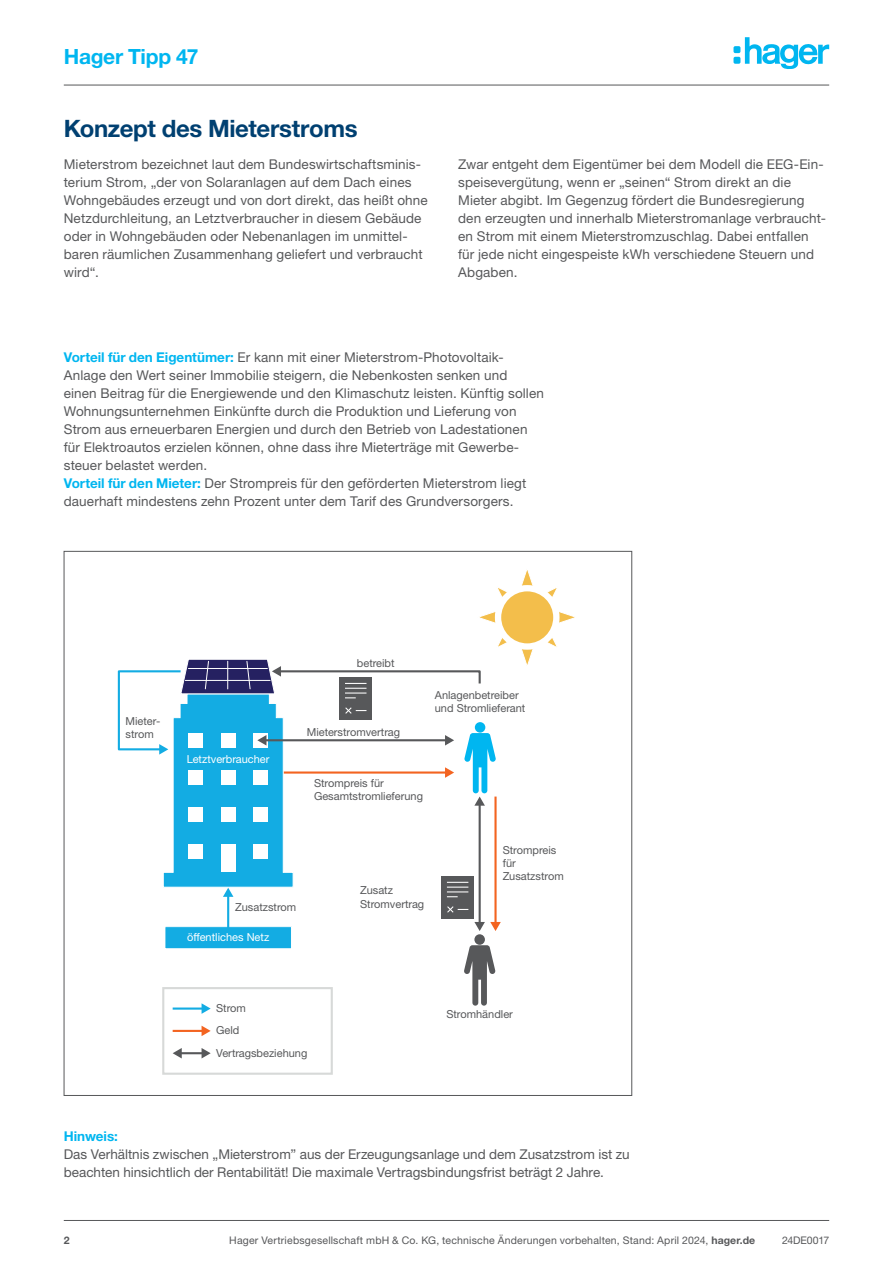
<style>
.page{position:relative;width:893px;height:1263px;background:#fff}
.page>*{position:absolute;margin:0;border:0;box-sizing:border-box;transform-origin:0 0}
.hager_Headline_16pt_18pt_bold{font:700 24px "Helvetica Neue LTW1 G";letter-spacing:-.015em;color:#004071}
.hager_Header_14pt_15pt_bold{font:700 21px "Helvetica Neue LTW1 G";letter-spacing:-.015em;color:#00b6f0}
.hager_Copy_text_9pt_12pt_roman{font:13.5px/18px "Helvetica Neue LTW1 G";letter-spacing:.01em;color:#57585a}
.hager_Margin_notes_7pt_9pt_roman{font:13.5px/18px "Helvetica Neue LTW1 G";letter-spacing:.01em;color:#57585a}
.hager_Copy_text_9pt_12pt_roman-2{font:700 13.5px "Helvetica Neue LTW1 G";color:#00b6f0}
.t1{font:10.95px/13.2px "Helvetica Neue LTW1 G";color:#57585a}
.t2{font:10.95px "Helvetica Neue LTW1 G";color:#fff}
.hager_Footer_7pt_9pt_roman{font:10.5px "Helvetica Neue LTW1 G";letter-spacing:.02em;color:#57585a}
.hager_Footer_7pt_9pt_roman-2{font:10.5px "Helvetica Neue LTW1 G";letter-spacing:-.015em;color:#57585a}
.hager_Pagina_7pt_9pt_bold{font:700 10.5px "Helvetica Neue LTW1 G";color:#57585a}
.s1{font-weight:700;color:#00b6f0}
.s2{font-weight:700}
</style>
<div class="page">
<svg style="left:733px;top:37px;width:96px;height:32px"></svg>
<hr style="left:64px;top:1220px;width:765px;height:1px;background:#57585a">
<hr style="left:64px;top:85px;width:765px;height:1px;background:#57585a">
<hr style="left:494px;top:796px;width:3px;height:127px;background:#f36421">
<hr style="left:479px;top:804px;width:2px;height:119px;background:#57585a">
<svg style="left:474px;top:922px;width:27px;height:9px"></svg>
<div style="left:165px;top:927px;width:126px;height:22px;background:#13ace3"></div>
<div style="left:165px;top:926px;width:127px;height:23px;border:1px solid #fff"></div>
<div style="left:441px;top:877px;width:33px;height:42px;background:#57585a"></div>
<svg style="left:447px;top:906px;width:21px;height:7px"></svg>
<hr style="left:227px;top:895px;width:2px;height:36px;background:#13ace3">
<svg style="left:118px;top:659px;width:378px;height:238px"></svg>
<div style="left:475px;top:722px;width:10px;height:11px;background:#00b6f0;border-radius:50%"></div>
<svg style="left:464px;top:945px;width:32px;height:61px"></svg>
<div style="left:474px;top:934px;width:11px;height:11px;background:#57585a;border-radius:50%"></div>
<svg style="left:522px;top:570px;width:11px;height:15px"></svg>
<svg style="left:547px;top:588px;width:10px;height:9px"></svg>
<svg style="left:498px;top:638px;width:9px;height:9px"></svg>
<svg style="left:498px;top:588px;width:9px;height:9px"></svg>
<svg style="left:547px;top:638px;width:10px;height:9px"></svg>
<svg style="left:522px;top:650px;width:11px;height:15px"></svg>
<svg style="left:559px;top:612px;width:16px;height:11px"></svg>
<svg style="left:479px;top:612px;width:16px;height:11px"></svg>
<div style="left:498px;top:588px;width:58px;height:58px;background:#f3be4b;border-radius:50%"></div>
<div style="left:495px;top:585px;width:64px;height:65px;border:6px solid #fff;border-radius:50%"></div>
<hr style="left:173px;top:1030px;width:30px;height:2px;background:#f36421">
<svg style="left:202px;top:1026px;width:9px;height:10px"></svg>
<hr style="left:173px;top:1007px;width:30px;height:3px;background:#13ace3">
<svg style="left:202px;top:1003px;width:9px;height:11px"></svg>
<hr style="left:180px;top:1052px;width:23px;height:2px;background:#57585a">
<svg style="left:173px;top:1048px;width:9px;height:10px"></svg>
<svg style="left:202px;top:1048px;width:9px;height:10px"></svg>
<div style="left:162px;top:987px;width:171px;height:88px;border:2px solid #d7d9d8"></div>
<p class="hager_Header_14pt_15pt_bold" style="left:64px;top:43px;width:136px">Hager Tipp 47</p>
<p class="hager_Headline_16pt_18pt_bold" style="left:64px;top:114px;width:295px">Konzept des Mieterstroms</p>
<p class="hager_Margin_notes_7pt_9pt_roman" style="left:64px;top:155px;width:365px">Mieterstrom bezeichnet laut dem Bundeswirtschaftsminis&shy;terium Strom, „der von Solaranlagen auf dem Dach eines Wohngebäudes erzeugt und von dort direkt, das heißt ohne Netzdurchleitung, an Letztverbraucher in diesem Gebäude oder in Wohngebäuden oder Nebenanlagen im unmittel&shy;baren räumlichen Zusammenhang geliefert und verbraucht wird“.</p>
<p class="hager_Margin_notes_7pt_9pt_roman" style="left:458px;top:155px;width:369px">Zwar entgeht dem Eigentümer bei dem Modell die EEG-Ein&shy;speisevergütung, wenn er „seinen“ Strom direkt an die Mieter abgibt. Im Gegenzug fördert die Bundesregierung den erzeugten und innerhalb Mieterstromanlage verbraucht&shy;en Strom mit einem Mieterstromzuschlag. Dabei entfallen für jede nicht eingespeiste kWh verschiedene Steuern und Abgaben.</p>
<p class="hager_Copy_text_9pt_12pt_roman" style="left:64px;top:348px;width:482px"><span class="s1">Vorteil für den Eigentümer:</span> Er kann mit einer Mieterstrom-Photovoltaik-Anlage den Wert seiner Immobilie steigern, die Nebenkosten senken und<br>einen Beitrag für die Energiewende und den Klimaschutz leisten. Künftig sollen Wohnungsunternehmen Einkünfte durch die Produktion und Lieferung von Strom aus erneuerbaren Energien und durch den Betrieb von Ladestationen für Elektroautos erzielen können, ohne dass ihre Mieterträge mit Gewerbe&shy;steuer belastet werden.<br><span class="s1">Vorteil für den Mieter:</span> Der Strompreis für den geförderten Mieterstrom liegt dauerhaft mindestens zehn Prozent unter dem Tarif des Grundversorgers.</p>
<p class="t1" style="left:126px;top:715px;width:36px">Mieter&shy;strom</p>
<p class="t2" style="left:187px;top:752px;width:84px">Letztverbraucher</p>
<p class="t1" style="left:357px;top:657px;width:39px">betreibt</p>
<p class="t1" style="left:307px;top:725px;width:95px">Mieterstromvertrag</p>
<p class="t1" style="left:435px;top:688px;width:92px">Anlagenbetreiber und Stromlieferant</p>
<p class="t1" style="left:314px;top:776px;width:110px">Strompreis für<br>Gesamtstromlieferung</p>
<p class="t1" style="left:235px;top:901px;width:63px">Zusatzstrom</p>
<p class="t2" style="left:187px;top:930px;width:84px">ö-entliches Netz</p>
<p class="t1" style="left:360px;top:884px;width:66px">Zusatz<br>Stromvertrag</p>
<p class="t1" style="left:503px;top:843px;width:63px">Strompreis für<br>Zusatzstrom</p>
<p class="t1" style="left:216px;top:997px;width:93px;line-height:22.4px">Strom<br>Geld<br>Vertragsbeziehung</p>
<p class="t1" style="left:446px;top:1008px;width:68px">Stromhändler</p>
<p class="hager_Copy_text_9pt_12pt_roman-2" style="left:64px;top:1127px;width:56px">Hinweis:</p>
<p class="hager_Copy_text_9pt_12pt_roman" style="left:64px;top:1145px;width:567px">Das Verhältnis zwischen „Mieterstrom” aus der Erzeugungsanlage und dem Zusatzstrom ist zu beachten hinsichtlich der Rentabilität! Die maximale Vertragsbindungsfrist beträgt 2 Jahre.</p>
<p class="hager_Pagina_7pt_9pt_bold" style="left:64px;top:1233px;width:7px">2</p>
<p class="hager_Footer_7pt_9pt_roman" style="left:229px;top:1233px;width:527px">Hager Vertriebsgesellschaft mbH &amp; Co. KG, technische Änderungen vorbehalten, Stand: April 2024, <span class="s2">hager.de</span></p>
<p class="hager_Footer_7pt_9pt_roman-2" style="left:782px;top:1233px;width:49px">24DE0017</p>
</div>
